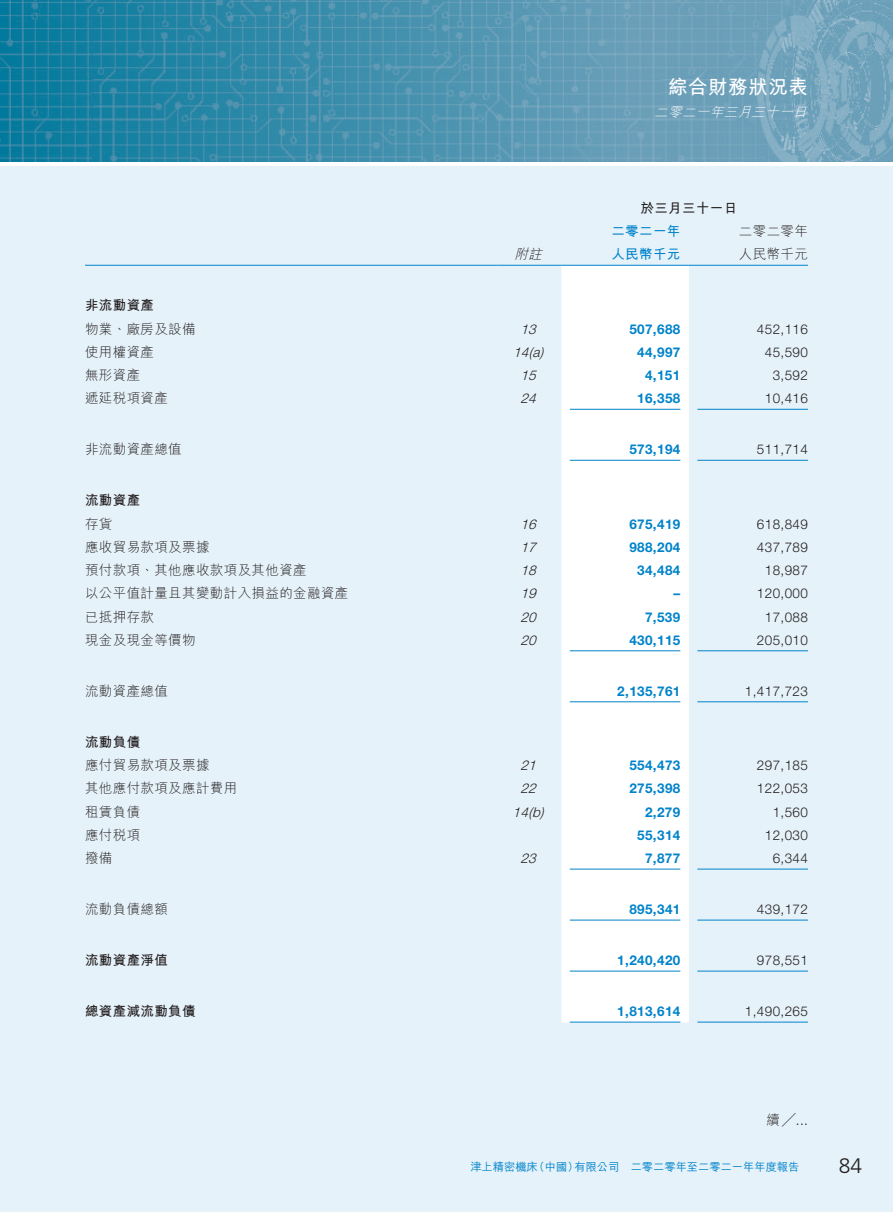
<style>
.page{position:relative;width:893px;height:1212px;background:#fff}
.page>*{position:absolute;margin:0;border:0;box-sizing:border-box;transform-origin:0 0}
.t1{font:300 21px "Frutiger LT Std";color:#231f20}
.t2{font:700 19.5px "M Hei HK";letter-spacing:.03em;color:#fff}
.t3{font:300 13.5px "M Hei HK";letter-spacing:.03em;color:#231f20}
.t4{font:300 13.5px "Helvetica Neue LT Std";letter-spacing:.03em;color:#231f20}
.t5{font:700 13.5px "Helvetica Neue LT Std";letter-spacing:.03em;color:#0083ca}
.t6{font:700 13.5px "M Hei HK";letter-spacing:.03em;color:#231f20}
.t7{font:italic 300 13.5px "Helvetica Neue LT Std";color:#231f20}
.t8{font:italic 300 13.5px "M Hei HK";color:#fff}
.t9{font:700 13.5px "M Hei HK";letter-spacing:.03em;color:#0083ca}
.t10{font:italic 300 13.5px "M Hei HK";color:#231f20}
.t11{font:500 11.25px "M Hei HK";color:#0083ca}
.s1{font-family:"M Hei HK"}
</style>
<div class="page">
<div style="left:0;top:166px;width:893px;height:1046px;background:#e6f2fa"></div>
<svg style="left:723px;top:0;width:170px;height:162px;fill:#70a2bb"></svg>
<img style="left:1px;top:0;width:722px;height:162px">
<hr style="left:0;top:0;width:1px;height:162px;background:#0083ca">
<div style="left:561px;top:266px;width:128px;height:756px;background:#fff"></div>
<hr style="left:85px;top:265px;width:412px;height:1px;background:#0083ca">
<hr style="left:497px;top:265px;width:64px;height:1px;background:#0083ca">
<hr style="left:561px;top:265px;width:128px;height:1px;background:#0083ca">
<hr style="left:689px;top:265px;width:119px;height:1px;background:#0083ca">
<hr style="left:570px;top:409px;width:110px;height:1px;background:#0083ca">
<hr style="left:697px;top:409px;width:111px;height:1px;background:#0083ca">
<hr style="left:570px;top:460px;width:110px;height:1px;background:#0083ca">
<hr style="left:697px;top:460px;width:111px;height:1px;background:#0083ca">
<hr style="left:570px;top:650px;width:110px;height:1px;background:#0083ca">
<hr style="left:697px;top:650px;width:111px;height:1px;background:#0083ca">
<hr style="left:570px;top:701px;width:110px;height:1px;background:#0083ca">
<hr style="left:697px;top:701px;width:111px;height:1px;background:#0083ca">
<hr style="left:570px;top:869px;width:110px;height:1px;background:#0083ca">
<hr style="left:697px;top:869px;width:111px;height:1px;background:#0083ca">
<hr style="left:570px;top:920px;width:110px;height:1px;background:#0083ca">
<hr style="left:697px;top:920px;width:111px;height:1px;background:#0083ca">
<hr style="left:570px;top:971px;width:110px;height:1px;background:#0083ca">
<hr style="left:697px;top:971px;width:111px;height:1px;background:#0083ca">
<hr style="left:570px;top:1022px;width:110px;height:1px;background:#0083ca">
<hr style="left:697px;top:1022px;width:111px;height:1px;background:#0083ca">
<h2 class="t2" style="left:668px;top:73px;width:141px">綜合財務狀況表</h2>
<p class="t8" style="left:654px;top:105px;width:157px">二零二一年三月三十一日</p>
<p class="t6" style="left:640px;top:198px;width:98px">於三月三十一日</p>
<p class="t9" style="left:611px;top:221px;width:71px">二零二一年</p>
<p class="t3" style="left:739px;top:224px;width:71px">二零二零年</p>
<p class="t10" style="left:514px;top:248px;width:32px">附註</p>
<p class="t9" style="left:611px;top:245px;width:71px">人民幣千元</p>
<p class="t3" style="left:739px;top:248px;width:71px">人民幣千元</p>
<p class="t6" style="left:85px;top:296px;width:71px">非流動資產</p>
<p class="t3" style="left:85px;top:322px;width:112px">物業、廠房及設備</p>
<p class="t7" style="left:520px;top:321px;width:21px">13</p>
<p class="t5" style="left:629px;top:320px;width:53px">507,688</p>
<p class="t4" style="left:757px;top:321px;width:53px">452,116</p>
<p class="t3" style="left:85px;top:345px;width:71px">使用權資產</p>
<p class="t7" style="left:529px;top:344px;width:16px">(a(</p>
<p class="t7" style="left:513px;top:344px;width:21px">14</p>
<p class="t5" style="left:637px;top:344px;width:45px">44,997</p>
<p class="t4" style="left:765px;top:344px;width:45px">45,590</p>
<p class="t3" style="left:85px;top:368px;width:57px">無形資產</p>
<p class="t7" style="left:520px;top:367px;width:21px">15</p>
<p class="t5" style="left:645px;top:367px;width:37px">4,151</p>
<p class="t4" style="left:773px;top:367px;width:37px">3,592</p>
<p class="t3" style="left:85px;top:392px;width:84px">遞延稅項資產</p>
<p class="t7" style="left:520px;top:390px;width:21px">24</p>
<p class="t5" style="left:637px;top:390px;width:45px">16,358</p>
<p class="t4" style="left:765px;top:390px;width:45px">10,416</p>
<p class="t3" style="left:85px;top:443px;width:98px">非流動資產總值</p>
<p class="t6" style="left:85px;top:491px;width:57px">流動資產</p>
<p class="t5" style="left:629px;top:441px;width:53px">573,194</p>
<p class="t4" style="left:757px;top:441px;width:53px">511,714</p>
<p class="t3" style="left:85px;top:517px;width:29px">存貨</p>
<p class="t7" style="left:520px;top:516px;width:21px">16</p>
<p class="t5" style="left:629px;top:515px;width:53px">675,419</p>
<p class="t4" style="left:757px;top:516px;width:53px">618,849</p>
<p class="t3" style="left:85px;top:540px;width:126px">應收貿易款項及票據</p>
<p class="t7" style="left:520px;top:539px;width:21px">17</p>
<p class="t5" style="left:629px;top:539px;width:53px">988,204</p>
<p class="t4" style="left:757px;top:539px;width:53px">437,789</p>
<p class="t3" style="left:85px;top:563px;width:223px">預付款項、其他應收款項及其他資產</p>
<p class="t7" style="left:520px;top:562px;width:21px">18</p>
<p class="t5" style="left:637px;top:562px;width:45px">34,484</p>
<p class="t4" style="left:765px;top:562px;width:45px">18,987</p>
<p class="t3" style="left:85px;top:587px;width:265px">以公平值計量且其變動計入損益的金融資產</p>
<p class="t7" style="left:520px;top:585px;width:21px">19</p>
<p class="t5" style="left:674px;top:585px;width:8px">–</p>
<p class="t4" style="left:757px;top:585px;width:53px">120,000</p>
<p class="t3" style="left:85px;top:610px;width:71px">已抵押存款</p>
<p class="t7" style="left:520px;top:609px;width:21px">20</p>
<p class="t5" style="left:645px;top:608px;width:37px">7,539</p>
<p class="t4" style="left:765px;top:609px;width:45px">17,088</p>
<p class="t3" style="left:85px;top:633px;width:112px">現金及現金等價物</p>
<p class="t7" style="left:520px;top:632px;width:21px">20</p>
<p class="t5" style="left:629px;top:632px;width:53px">430,115</p>
<p class="t4" style="left:757px;top:632px;width:53px">205,010</p>
<p class="t3" style="left:85px;top:684px;width:84px">流動資產總值</p>
<p class="t6" style="left:85px;top:732px;width:57px">流動負債</p>
<p class="t5" style="left:617px;top:683px;width:65px">2,135,761</p>
<p class="t4" style="left:745px;top:683px;width:65px">1,417,723</p>
<p class="t3" style="left:85px;top:758px;width:126px">應付貿易款項及票據</p>
<p class="t7" style="left:520px;top:757px;width:21px">21</p>
<p class="t5" style="left:629px;top:757px;width:53px">554,473</p>
<p class="t4" style="left:757px;top:757px;width:53px">297,185</p>
<p class="t3" style="left:85px;top:782px;width:154px">其他應付款項及應計費用</p>
<p class="t7" style="left:520px;top:780px;width:21px">22</p>
<p class="t5" style="left:629px;top:780px;width:53px">275,398</p>
<p class="t4" style="left:757px;top:780px;width:53px">122,053</p>
<p class="t3" style="left:85px;top:805px;width:57px">租賃負債</p>
<p class="t7" style="left:528px;top:804px;width:17px">b(</p>
<p class="t7" style="left:540px;top:804px;width:5px">(</p>
<p class="t7" style="left:513px;top:804px;width:21px">14</p>
<p class="t5" style="left:645px;top:803px;width:37px">2,279</p>
<p class="t4" style="left:773px;top:804px;width:37px">1,560</p>
<p class="t3" style="left:85px;top:828px;width:57px">應付稅項</p>
<p class="t5" style="left:637px;top:827px;width:45px">55,314</p>
<p class="t4" style="left:765px;top:827px;width:45px">12,030</p>
<p class="t3" style="left:85px;top:851px;width:29px">撥備</p>
<p class="t7" style="left:520px;top:850px;width:21px">23</p>
<p class="t5" style="left:645px;top:850px;width:37px">7,877</p>
<p class="t4" style="left:773px;top:850px;width:37px">6,344</p>
<p class="t3" style="left:85px;top:902px;width:84px">流動負債總額</p>
<p class="t5" style="left:629px;top:901px;width:53px">895,341</p>
<p class="t4" style="left:757px;top:901px;width:53px">439,172</p>
<p class="t6" style="left:85px;top:950px;width:84px">流動資產淨值</p>
<p class="t5" style="left:617px;top:952px;width:65px">1,240,420</p>
<p class="t4" style="left:757px;top:952px;width:53px">978,551</p>
<p class="t6" style="left:85px;top:1001px;width:112px">總資產減流動負債</p>
<p class="t5" style="left:617px;top:1003px;width:65px">1,813,614</p>
<p class="t4" style="left:745px;top:1003px;width:65px">1,490,265</p>
<p class="t4" style="left:766px;top:1112px;width:43px"><span class="s1">續╱</span>...</p>
<p class="t11" style="left:470px;top:1158px;width:69px">津上精密機床</p>
<p class="t11" style="left:574px;top:1158px;width:46px">有限公司</p>
<p class="t11" style="left:534px;top:1158px;width:46px">（中國）</p>
<p class="t11" style="left:631px;top:1158px;width:170px">二零二零年至二零二一年年度報告</p>
<h1 class="t1" style="left:839px;top:1154px;width:25px">84</h1>
</div>
